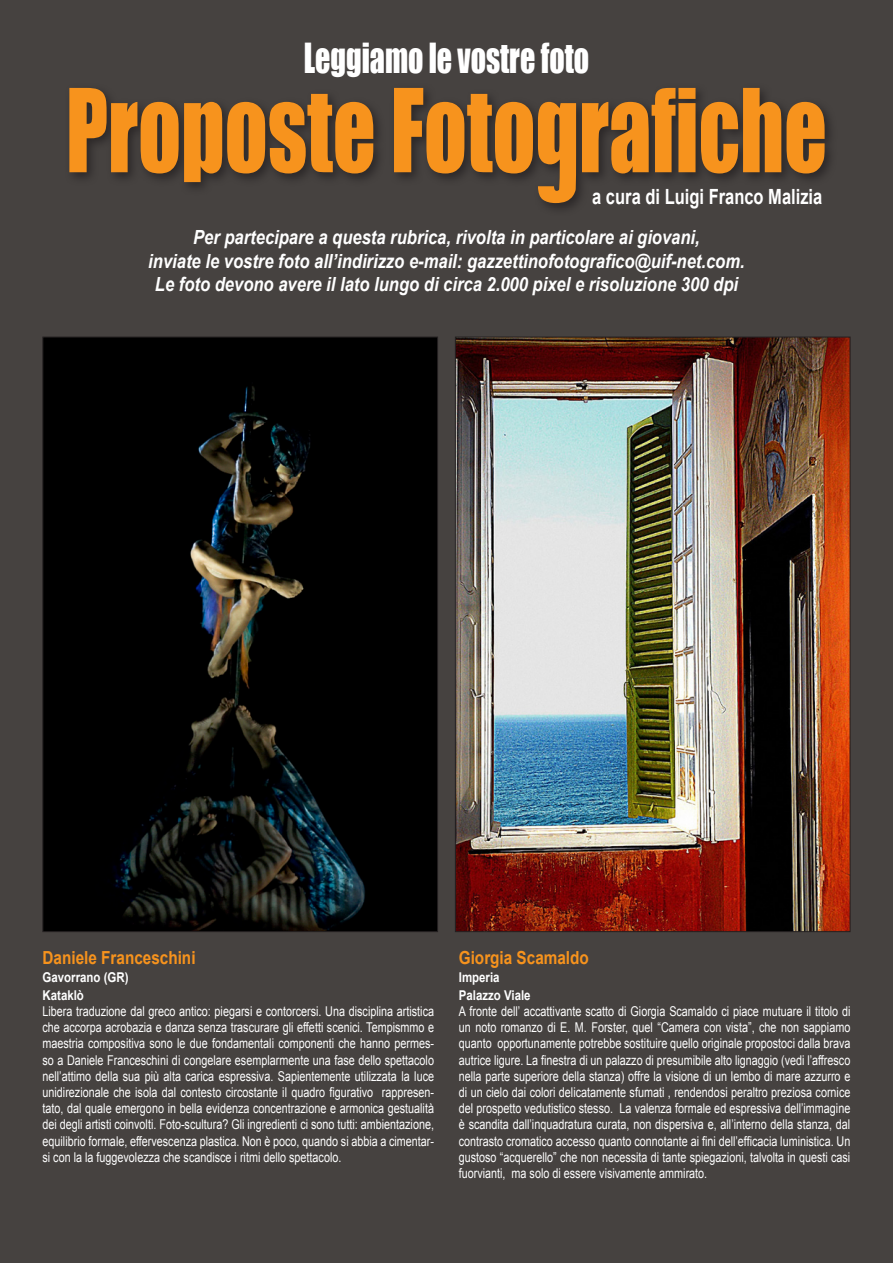
<style>
.page{position:relative;width:893px;height:1263px;background:#464240}
.page>*{position:absolute;margin:0;border:0;box-sizing:border-box;transform-origin:0 0}
.Normale{font:38.1px "Impact";color:#fff;scale:.79 1}
.gazzettino_ok{font:700 21px "Arial";color:#fff;scale:.79 1}
.gazzettino_ok-2{font:italic 700 19.5px "Arial";color:#fff;scale:.85 1}
.Normale-2{font:700 18px "Arial";color:#f7931d;scale:.85 1}
.gazzettino_ok-3{font:13.5px/16.2px "Arial";color:#fff;text-align:justify;scale:.8 1}
.Normale-3{font:700 13.5px "Arial";color:#fff;scale:.85 1}
</style>
<div class="page">
<div style="left:64px;top:83px;width:773px;height:133px;background:#464240"></div>
<svg style="left:69px;top:88px;width:756px;height:115px"></svg>
<img style="left:45px;top:339px;width:391px;height:591px">
<img style="left:457px;top:339px;width:391px;height:591px">
<p class="Normale" style="left:304px;top:28px;width:363px">Leggiamo le vostre foto</p>
<p class="gazzettino_ok" style="left:592px;top:183px;width:293px">a cura di Luigi Franco Malizia</p>
<p class="gazzettino_ok-2" style="left:193px;top:225px;width:598px">Per partecipare a questa rubrica, rivolta in particolare ai giovani,</p>
<p class="gazzettino_ok-2" style="left:148px;top:248px;width:703px">inviate le vostre foto all’indirizzo e-mail: gazzettinofotografico@uif-net.com.</p>
<p class="gazzettino_ok-2" style="left:155px;top:272px;width:688px">Le foto devono avere il lato lungo di circa 2.000 pixel e risoluzione 300 dpi</p>
<p class="Normale-2" style="left:43px;top:945px;width:182px">Daniele Franceschini</p>
<p class="Normale-3" style="left:43px;top:968px;width:103px">Gavorrano (GR)</p>
<p class="Normale-3" style="left:43px;top:986px;width:50px">Kataklò</p>
<p class="gazzettino_ok-3" style="left:43px;top:1003px;width:491px">Libera traduzione dal greco antico: piegarsi e contorcersi. Una disciplina artistica che accorpa acrobazia e danza senza trascurare gli effetti scenici. Tempismmo e maestria compositiva sono le due fondamentali componenti che hanno permes&shy;so a Daniele Franceschini di congelare esemplarmente una fase dello spettacolo nell’attimo della sua più alta carica espressiva. Sapientemente utilizzata la luce unidirezionale che isola dal contesto circostante il quadro figurativo rappresen&shy;tato, dal quale emergono in bella evidenza concentrazione e armonica gestualità dei degli artisti coinvolti. Foto-scultura? Gli ingredienti ci sono tutti: ambientazione, equilibrio formale, effervescenza plastica. Non è poco, quando si abbia a cimentar&shy;si con la la fuggevolezza che scandisce i ritmi dello spettacolo.</p>
<p class="Normale-2" style="left:459px;top:945px;width:155px">Giorgia Scamaldo</p>
<p class="Normale-3" style="left:459px;top:968px;width:50px">Imperia</p>
<p class="Normale-3" style="left:459px;top:986px;width:86px">Palazzo Viale</p>
<p class="gazzettino_ok-3" style="left:459px;top:1003px;width:491px">A fronte dell’ accattivante scatto di Giorgia Scamaldo ci piace mutuare il titolo di un noto romanzo di E. M. Forster, quel “Camera con vista”, che non sappiamo quanto opportunamente potrebbe sostituire quello originale propostoci dalla brava autrice ligure. La finestra di un palazzo di presumibile alto lignaggio (vedi l’affresco nella parte superiore della stanza) offre la visione di un lembo di mare azzurro e di un cielo dai colori delicatamente sfumati , rendendosi peraltro preziosa cornice del prospetto vedutistico stesso. La valenza formale ed espressiva dell’immagine è scandita dall’inquadratura curata, non dispersiva e, all’interno della stanza, dal contrasto cromatico accesso quanto connotante ai fini dell’efficacia luministica. Un gustoso “acquerello” che non necessita di tante spiegazioni, talvolta in questi casi fuorvianti, ma solo di essere visivamente ammirato.</p>
</div>
